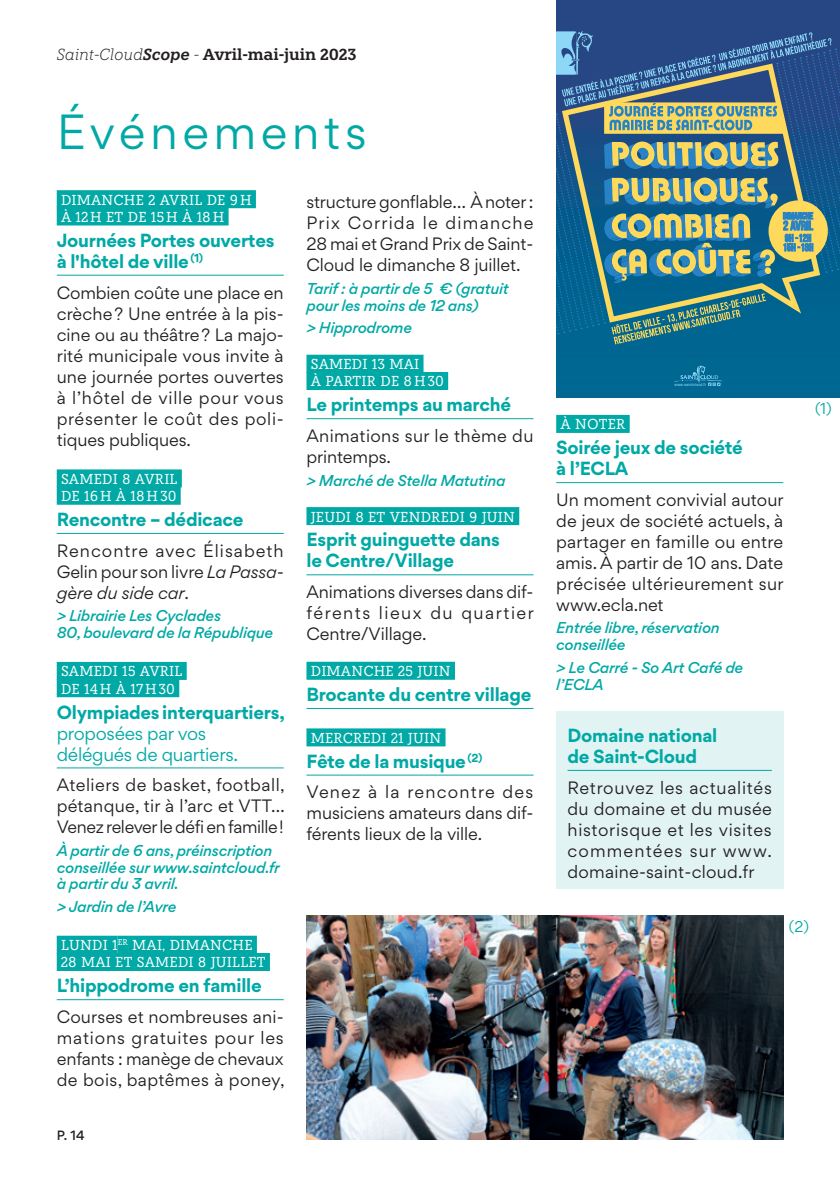
<style>
.page{position:relative;width:840px;height:1191px;background:#fff}
.page>*{position:absolute;margin:0;border:0;box-sizing:border-box;transform-origin:0 0}
.t1{font:44px "Gordita";letter-spacing:.1em;color:#00a9a5}
.t2{font:700 17px/21px "Gordita";letter-spacing:-.015em;color:#00a9a5}
.t3{font:17px/21px "Gordita";letter-spacing:-.015em;color:#00a9a5}
.t4{font:16px/21px "Gordita";letter-spacing:.005em;color:#231f20;text-align:justify}
.t5{font:600 16px "Knile";letter-spacing:-.01em;color:#231f20}
.t6{font:14.4px/17.2px "Knile";letter-spacing:.01em;color:#fff}
.t7{font:italic 500 14px/16.8px "Gordita";letter-spacing:-.015em;color:#00a9a5}
.t8{font:14px "Gordita";color:#00a9a5}
.t9{font:500 12px "Gordita";color:#231f20}
.t10{font:4px "Arial";color:#8dd7f7}
.s1{font-weight:300;font-style:italic}
.s2{font-style:italic}
</style>
<div class="page">
<div style="left:57px;top:190px;width:199px;height:18px;background:#00a9a5"></div>
<div style="left:57px;top:207px;width:171px;height:18px;background:#00a9a5"></div>
<hr style="left:57px;top:275px;width:226px;height:1px;background:#00a9a5">
<div style="left:57px;top:469px;width:125px;height:18px;background:#00a9a5"></div>
<div style="left:57px;top:487px;width:124px;height:18px;background:#00a9a5"></div>
<hr style="left:57px;top:533px;width:226px;height:1px;background:#00a9a5">
<div style="left:57px;top:662px;width:130px;height:18px;background:#00a9a5"></div>
<div style="left:57px;top:679px;width:122px;height:18px;background:#00a9a5"></div>
<hr style="left:57px;top:767px;width:226px;height:1px;background:#00a9a5">
<div style="left:57px;top:935px;width:61px;height:18px;background:#00a9a5"></div>
<div style="left:118px;top:935px;width:10px;height:18px;background:#00a9a5"></div>
<div style="left:128px;top:935px;width:129px;height:18px;background:#00a9a5"></div>
<div style="left:57px;top:953px;width:213px;height:18px;background:#00a9a5"></div>
<hr style="left:57px;top:999px;width:226px;height:1px;background:#00a9a5">
<div style="left:306px;top:355px;width:117px;height:18px;background:#00a9a5"></div>
<div style="left:306px;top:372px;width:142px;height:18px;background:#00a9a5"></div>
<hr style="left:306px;top:418px;width:227px;height:1px;background:#00a9a5">
<div style="left:306px;top:507px;width:213px;height:18px;background:#00a9a5"></div>
<hr style="left:306px;top:574px;width:227px;height:1px;background:#00a9a5">
<div style="left:306px;top:662px;width:148px;height:18px;background:#00a9a5"></div>
<hr style="left:306px;top:708px;width:227px;height:1px;background:#00a9a5">
<div style="left:306px;top:728px;width:139px;height:18px;background:#00a9a5"></div>
<hr style="left:306px;top:774px;width:227px;height:1px;background:#00a9a5">
<div style="left:556px;top:415px;width:73px;height:18px;background:#00a9a5"></div>
<hr style="left:556px;top:482px;width:226px;height:1px;background:#00a9a5">
<div style="left:556px;top:711px;width:226px;height:178px;background:#e2f3f3"></div>
<hr style="left:567px;top:770px;width:204px;height:1px;background:#00a9a5">
<svg style="left:556px;top:0;width:283px;height:397px;background:#0e5a8b"></svg>
<svg style="left:674px;top:365px;width:47px;height:21px"></svg>
<svg style="left:556px;top:31px;width:284px;height:313px;background:#4c7b89"></svg>
<img style="left:306px;top:915px;width:476px;height:224px">
<p class="t5" style="left:57px;top:44px;width:301px"><span class="s1">Saint-Cloud</span><span class="s2">Scope</span> <span class="s1">-</span> Avril-mai-juin 2023</p>
<h1 class="t1" style="left:57px;top:100px;width:311px">Événements</h1>
<p class="t6" style="left:61px;top:191px;width:192px">DIMANCHE 2 AVRIL DE 9H<br>À 12H ET DE 15H À 18H</p>
<p class="t2" style="left:57px;top:229px;width:219px">Journées Portes ouvertes à l'hôtel de ville <sup>(1)</sup></p>
<p class="t4" style="left:57px;top:282px;width:228px">Combien coûte une place en crèche? Une entrée à la pis&shy;cine ou au théâtre? La majo&shy;rité municipale vous invite à une journée portes ouvertes à l’hôtel de ville pour vous présenter le coût des poli&shy;tiques publiques.</p>
<p class="t6" style="left:61px;top:470px;width:118px">SAMEDI 8 AVRIL<br>DE 16H À 18H30</p>
<p class="t2" style="left:57px;top:509px;width:188px">Rencontre – dédicace</p>
<p class="t4" style="left:57px;top:540px;width:228px">Rencontre avec Élisabeth Gelin pour son livre <span class="s2">La Passa&shy;gère du side car</span>.</p>
<p class="t7" style="left:57px;top:607px;width:218px">&gt; Librairie Les Cyclades<br>80, boulevard de la République</p>
<p class="t6" style="left:61px;top:662px;width:123px">SAMEDI 15 AVRIL<br>DE 14H À 17H30</p>
<p class="t2" style="left:57px;top:701px;width:229px">Olympiades interquartiers,</p>
<p class="t3" style="left:57px;top:722px;width:183px">proposées par vos délégués de quartiers.</p>
<p class="t4" style="left:57px;top:774px;width:229px">Ateliers de basket, football, pétanque, tir à l’arc et VTT… Venez relever le défi en famille!</p>
<p class="t7" style="left:57px;top:842px;width:224px">À partir de 6 ans, préinscription conseillée sur www.saintcloud.fr à partir du 3 avril.</p>
<p class="t7" style="left:57px;top:898px;width:121px">&gt; Jardin de l’Avre</p>
<p class="t6" style="left:61px;top:936px;width:206px">LUNDI 1<sup>ER</sup> MAI, DIMANCHE<br>28 MAI ET SAMEDI 8 JUILLET</p>
<p class="t2" style="left:57px;top:975px;width:206px">L’hippodrome en famille</p>
<p class="t4" style="left:57px;top:1006px;width:229px">Courses et nombreuses ani&shy;mations gratuites pour les enfants : manège de chevaux de bois, baptêmes à poney,</p>
<p class="t9" style="left:57px;top:1126px;width:30px">P. 14</p>
<p class="t4" style="left:306px;top:191px;width:228px">structure gonflable… À noter :<br>Prix Corrida le dimanche 28 mai et Grand Prix de Saint-Cloud le dimanche 8 juillet.</p>
<p class="t7" style="left:306px;top:280px;width:203px">Tarif : à partir de 5 € (gratuit pour les moins de 12 ans)</p>
<p class="t7" style="left:306px;top:319px;width:107px">&gt; Hipprodrome</p>
<p class="t6" style="left:310px;top:355px;width:135px">SAMEDI 13 MAI<br>À PARTIR DE 8H30</p>
<p class="t2" style="left:306px;top:394px;width:206px">Le printemps au marché</p>
<p class="t4" style="left:306px;top:425px;width:228px">Animations sur le thème du printemps.</p>
<p class="t7" style="left:306px;top:472px;width:200px">&gt; Marché de Stella Matutina</p>
<p class="t6" style="left:310px;top:508px;width:206px">JEUDI 8 ET VENDREDI 9 JUIN</p>
<p class="t2" style="left:306px;top:529px;width:195px">Esprit guinguette dans le Centre/Village</p>
<p class="t4" style="left:306px;top:581px;width:229px">Animations diverses dans dif&shy;férents lieux du quartier Centre/Village.</p>
<p class="t6" style="left:310px;top:662px;width:141px">DIMANCHE 25 JUIN</p>
<p class="t2" style="left:306px;top:684px;width:226px">Brocante du centre village</p>
<p class="t6" style="left:310px;top:729px;width:132px">MERCREDI 21 JUIN</p>
<p class="t2" style="left:306px;top:750px;width:177px">Fête de la musique <sup>(2)</sup></p>
<p class="t4" style="left:306px;top:781px;width:228px">Venez à la rencontre des musiciens amateurs dans dif&shy;férents lieux de la ville.</p>
<p class="t10" style="left:674px;top:381px;width:33px">www.saintcloud.fr</p>
<p class="t6" style="left:560px;top:415px;width:66px">À NOTER</p>
<p class="t2" style="left:556px;top:437px;width:188px">Soirée jeux de société à l’ECLA</p>
<p class="t4" style="left:556px;top:489px;width:229px">Un moment convivial autour de jeux de société actuels, à partager en famille ou entre amis. À partir de 10 ans. Date précisée ultérieurement sur www.ecla.net</p>
<p class="t7" style="left:556px;top:619px;width:165px">Entrée libre, réservation conseillée</p>
<p class="t7" style="left:556px;top:659px;width:188px">&gt; Le Carré - So Art Café de l’ECLA</p>
<p class="t2" style="left:567px;top:725px;width:151px">Domaine national de Saint-Cloud</p>
<p class="t4" style="left:567px;top:777px;width:206px">Retrouvez les actualités du domaine et du musée historisque et les visites commentées sur www. domaine-saint-cloud.fr</p>
<p class="t8" style="left:814px;top:399px;width:18px">(1)</p>
<p class="t8" style="left:788px;top:916px;width:22px">(2)</p>
</div>
